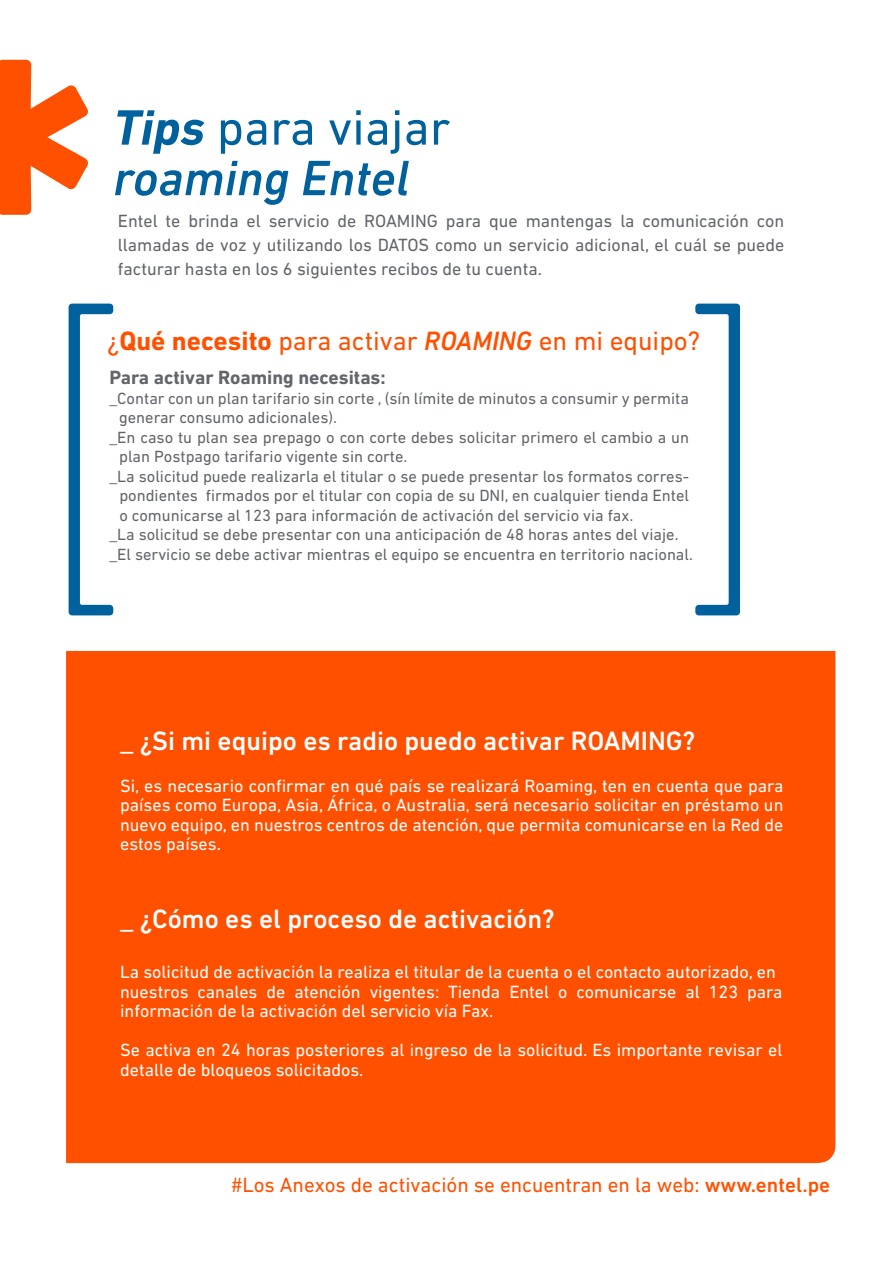
<style>
.page{position:relative;width:895px;height:1264px;background:#fff}
.page>*{position:absolute;margin:0;border:0;box-sizing:border-box;transform-origin:0 0}
.t1{font:italic 500 50.55px/50.6px "DIN Next LT Pro";color:#00619c}
.t2{font:500 27px "DIN Next LT Pro";color:#fff}
.t3{font:27px "DIN Next LT Pro";color:#ff5000}
.t4{font:21px "DIN Next LT Pro";color:#ff5000}
.t5{font:700 19.5px "DIN Next LT Pro";color:#63656a}
.t6{font:18px/19.5px "DIN Next LT Pro";color:#fff}
.t7{font:18px/24px "DIN Next LT Pro";color:#63656a;text-align:justify}
.t8{font:16.5px "DIN Next LT Pro";color:#63656a}
.s1{font-weight:700}
.s2{font-weight:400;font-style:normal}
.s3{font-weight:500;font-style:italic}
.s4{font-weight:500}
</style>
<div class="page">
<div style="left:66px;top:651px;width:769px;height:512px;background:#ff5000"></div>
<svg style="left:0;top:60px;width:88px;height:155px"></svg>
<svg style="left:69px;top:304px;width:44px;height:311px"></svg>
<svg style="left:695px;top:304px;width:45px;height:311px"></svg>
<h1 class="t1" style="left:113px;top:102px;width:338px"><span class="s1">Tips</span> <span class="s2">para viajar </span>roaming Entel</h1>
<p class="t7" style="left:118px;top:208px;width:668px">Entel te brinda el servicio de ROAMING para que mantengas la comunicación con llamadas de voz y utilizando los DATOS como un servicio adicional, el cuál se puede facturar hasta en los 6 siguientes recibos de tu cuenta.</p>
<h2 class="t3" style="left:107px;top:325px;width:594px">¿<span class="s1">Qué necesito</span> para activar <span class="s3">ROAMING</span> en mi equipo?</h2>
<p class="t5" style="left:109px;top:366px;width:278px">Para activar Roaming necesitas:</p>
<p class="t8" style="left:109px;top:389px;width:581px">_Contar con un plan tarifario sin corte , (sín límite de minutos a consumir y permita</p>
<p class="t8" style="left:119px;top:408px;width:219px">generar consumo adicionales).</p>
<p class="t8" style="left:109px;top:428px;width:581px">_En caso tu plan sea prepago o con corte debes solicitar primero el cambio a un</p>
<p class="t8" style="left:119px;top:447px;width:290px">plan Postpago tarifario vigente sin corte.</p>
<p class="t8" style="left:109px;top:467px;width:581px">_La solicitud puede realizarla el titular o se puede presentar los formatos corres-</p>
<p class="t8" style="left:119px;top:486px;width:571px">pondientes firmados por el titular con copia de su DNI, en cualquier tienda Entel</p>
<p class="t8" style="left:119px;top:506px;width:515px">o comunicarse al 123 para información de activación del servicio via fax.</p>
<p class="t8" style="left:109px;top:525px;width:570px">_La solicitud se debe presentar con una anticipación de 48 horas antes del viaje.</p>
<p class="t8" style="left:109px;top:545px;width:585px">_El servicio se debe activar mientras el equipo se encuentra en territorio nacional.</p>
<h2 class="t2" style="left:120px;top:725px;width:576px">_ ¿Si mi equipo es radio puedo activar ROAMING?</h2>
<p class="t6" style="left:120px;top:775px;width:664px;text-align:justify">Si, es necesario confirmar en qué país se realizará Roaming, ten en cuenta que para países como Europa, Asia, África, o Australia, será necesario solicitar en préstamo un nuevo equipo, en nuestros centros de atención, que permita comunicarse en la Red de estos países.</p>
<h2 class="t2" style="left:120px;top:903px;width:436px">_ ¿Cómo es el proceso de activación?</h2>
<p class="t6" style="left:120px;top:962px;width:663px">La solicitud de activación la realiza el titular de la cuenta o el contacto autorizado, en nuestros canales de atención vigentes: Tienda Entel o comunicarse al 123 para información de la activación del servicio vía Fax.</p>
<p class="t6" style="left:120px;top:1040px;width:663px">Se activa en 24 horas posteriores al ingreso de la solicitud. Es importante revisar el detalle de bloqueos solicitados.</p>
<p class="t4" style="left:231px;top:1173px;width:600px">#Los Anexos de activación se encuentran en la web: <span class="s4">www.entel.pe</span></p>
</div>
